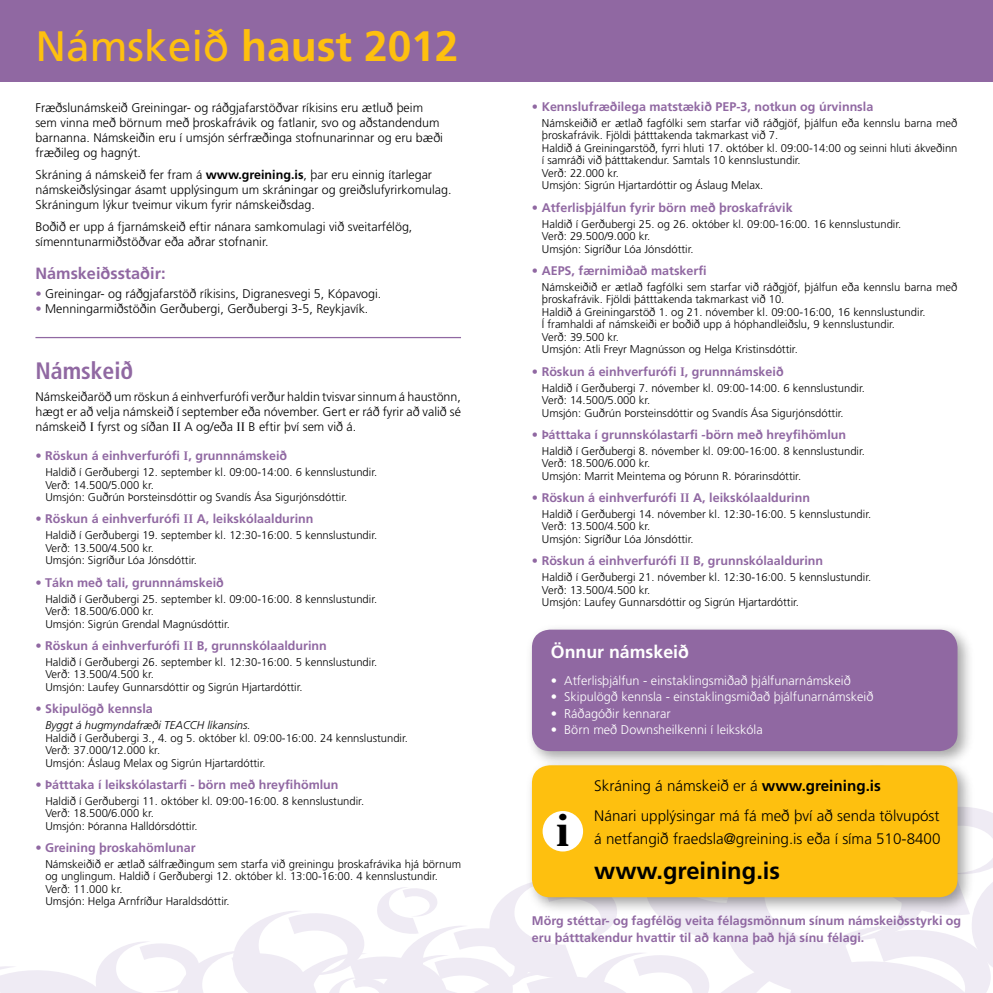
<style>
.page{position:relative;width:993px;height:993px;background:#fff}
.page>*{position:absolute;margin:0;border:0;box-sizing:border-box;transform-origin:0 0}
.t1{font:700 46.88px "Times";color:#000}
.t2{font:700 42.5px "Frutiger";color:#fec00f}
.t3{font:700 23.75px "Frutiger";color:#000}
.t4{font:700 condensed 23.75px "Frutiger";color:#9068a2}
.t5{font:700 17.75px "Frutiger";color:#fff}
.t6{font:700 16.25px "Frutiger";color:#9068a2}
.t7{font:300 15.25px/29.9px "Frutiger";color:#000}
.t8{font:300 12.62px "Frutiger";color:#fff}
.t9{font:300 12.5px/15px "Frutiger";color:#000}
.t10{font:700 12.5px/17.5px "Frutiger";color:#9068a2}
.t11{font:300 11.25px/12.5px "Frutiger";color:#000}
.t12{font:italic 300 11.25px "Frutiger";color:#000}
.s1{font-weight:400}
.s2{font-weight:700}
.s3{color:#9068a2}
.s4{font-family:"Constantia";font-weight:400}
.s5{font-family:"Constantia"}
</style>
<div class="page">
<div style="left:0;top:0;width:992px;height:81px;background:#9068a2"></div>
<svg style="left:0;top:808px;width:992px;height:184px"></svg>
<hr style="left:35px;top:337px;width:426px;height:1px;background:#9068a2">
<div style="left:525px;top:758px;width:449px;height:156px;background:#000;opacity:.36"></div>
<div style="left:531px;top:765px;width:426px;height:131px;background:#fec00f;border-radius:18px"></div>
<div style="left:542px;top:810px;width:41px;height:41px;background:#fff;border-radius:50%"></div>
<div style="left:525px;top:622px;width:449px;height:145px;background:#000;opacity:.36"></div>
<div style="left:531px;top:629px;width:426px;height:121px;background:#9068a2;border-radius:18px"></div>
<h2 class="t2" style="left:35px;top:22px;width:424px"><span class="s1">Námskeið</span> haust 2012</h2>
<p class="t9" style="left:35px;top:100px;width:409px">Fræðslunámskeið Greiningar- og ráðgjafarstöðvar ríkisins eru ætluð þeim sem vinna með börnum með þroskafrávik og fatlanir, svo og aðstandendum barnanna. Námskeiðin eru í umsjón sérfræðinga stofnunarinnar og eru bæði fræðileg og hagnýt.</p>
<p class="t9" style="left:35px;top:167px;width:417px">Skráning á námskeið fer fram á <span class="s2">www.greining.is</span>, þar eru einnig ítarlegar námskeiðslýsingar ásamt upplýsingum um skráningar og greiðslufyrirkomulag.<br>Skráningum lýkur tveimur vikum fyrir námskeiðsdag.</p>
<p class="t9" style="left:35px;top:219px;width:378px">Boðið er upp á fjarnámskeið eftir nánara samkomulagi við sveitarfélög, símenntunarmiðstöðvar eða aðrar stofnanir.</p>
<h3 class="t6" style="left:35px;top:264px;width:132px">Námskeiðsstaðir:</h3>
<p class="t9" style="left:35px;top:285px;width:347px"><span class="s3">•</span> Greiningar- og ráðgjafarstöð ríkisins, Digranesvegi 5, Kópavogi.</p>
<p class="t9" style="left:35px;top:300px;width:334px"><span class="s3">•</span> Menningarmiðstöðin Gerðubergi, Gerðubergi 3-5, Reykjavík.</p>
<h3 class="t4" style="left:35px;top:356px;width:99px">Námskeið</h3>
<p class="t9" style="left:35px;top:389px;width:427px;text-align:justify">Námskeiðaröð um röskun á einhverfurófi verður haldin tvisvar sinnum á haustönn, hægt er að velja námskeið í september eða nóvember. Gert er ráð fyrir að valið sé námskeið <span class="s4">I</span> fyrst og síðan <span class="s4">II</span> A og/eða <span class="s4">II</span> B eftir því sem við á.</p>
<p class="t10" style="left:35px;top:447px;width:253px">• Röskun á einhverfurófi <span class="s5">I</span>, grunnnámskeið</p>
<p class="t11" style="left:45px;top:466px;width:333px">Haldið í Gerðubergi 12. september kl. 09:00-14:00. 6 kennslustundir.<br>Verð: 14.500/5.000 kr.<br>Umsjón: Guðrún Þorsteinsdóttir og Svandís Ása Sigurjónsdóttir.</p>
<p class="t10" style="left:35px;top:510px;width:279px">• Röskun á einhverfurófi <span class="s5">II</span> A, leikskólaaldurinn</p>
<p class="t11" style="left:45px;top:529px;width:333px">Haldið í Gerðubergi 19. september kl. 12:30-16:00. 5 kennslustundir.<br>Verð: 13.500/4.500 kr.<br>Umsjón: Sigríður Lóa Jónsdóttir.</p>
<p class="t10" style="left:35px;top:573px;width:190px">• Tákn með tali, grunnnámskeið</p>
<p class="t11" style="left:45px;top:592px;width:333px">Haldið í Gerðubergi 25. september kl. 09:00-16:00. 8 kennslustundir.<br>Verð: 18.500/6.000 kr.<br>Umsjón: Sigrún Grendal Magnúsdóttir.</p>
<p class="t10" style="left:35px;top:636px;width:293px">• Röskun á einhverfurófi <span class="s5">II</span> B, grunnskólaaldurinn</p>
<p class="t11" style="left:45px;top:655px;width:333px">Haldið í Gerðubergi 26. september kl. 12:30-16:00. 5 kennslustundir.<br>Verð: 13.500/4.500 kr.<br>Umsjón: Laufey Gunnarsdóttir og Sigrún Hjartardóttir.</p>
<p class="t10" style="left:35px;top:699px;width:119px">• Skipulögð kennsla</p>
<p class="t12" style="left:45px;top:718px;width:207px">Byggt á hugmyndafræði TEACCH líkansins.</p>
<p class="t11" style="left:45px;top:731px;width:364px">Haldið í Gerðubergi 3., 4. og 5. október kl. 09:00-16:00. 24 kennslustundir.<br>Verð: 37.000/12.000 kr.<br>Umsjón: Áslaug Melax og Sigrún Hjartardóttir.</p>
<p class="t10" style="left:35px;top:775px;width:304px">• Þátttaka í leikskólastarfi - börn með hreyfihömlun</p>
<p class="t11" style="left:45px;top:794px;width:320px">Haldið í Gerðubergi 11. október kl. 09:00-16:00. 8 kennslustundir.<br>Verð: 18.500/6.000 kr.<br>Umsjón: Þóranna Halldórsdóttir.</p>
<p class="t10" style="left:35px;top:838px;width:161px">• Greining þroskahömlunar</p>
<p class="t11" style="left:45px;top:857px;width:417px">Námskeiðið er ætlað sálfræðingum sem starfa við greiningu þroskafrávika hjá börnum og unglingum. Haldið í Gerðubergi 12. október kl. 13:00-16:00. 4 kennslustundir.<br>Verð: 11.000 kr.<br>Umsjón: Helga Arnfríður Haraldsdóttir.</p>
<p class="t10" style="left:531px;top:98px;width:343px">• Kennslufræðilega matstækið PEP-3, notkun og úrvinnsla</p>
<p class="t11" style="left:541px;top:117px;width:417px">Námskeiðið er ætlað fagfólki sem starfar við ráðgjöf, þjálfun eða kennslu barna með þroskafrávik. Fjöldi þátttakenda takmarkast við 7.<br>Haldið á Greiningarstöð, fyrri hluti 17. október kl. 09:00-14:00 og seinni hluti ákveðinn í samráði við þátttakendur. Samtals 10 kennslustundir.<br>Verð: 22.000 kr.<br>Umsjón: Sigrún Hjartardóttir og Áslaug Melax.</p>
<p class="t10" style="left:531px;top:198px;width:262px">• Atferlisþjálfun fyrir börn með þroskafrávik</p>
<p class="t11" style="left:541px;top:217px;width:361px">Haldið í Gerðubergi 25. og 26. október kl. 09:00-16:00. 16 kennslustundir.<br>Verð: 29.500/9.000 kr.<br>Umsjón: Sigríður Lóa Jónsdóttir.</p>
<p class="t10" style="left:531px;top:261px;width:176px">• AEPS, færnimiðað matskerfi</p>
<p class="t11" style="left:541px;top:280px;width:417px">Námskeiðið er ætlað fagfólki sem starfar við ráðgjöf, þjálfun eða kennslu barna með þroskafrávik. Fjöldi þátttakenda takmarkast við 10.<br>Haldið á Greiningarstöð 1. og 21. nóvember kl. 09:00-16:00, 16 kennslustundir.<br>Í framhaldi af námskeiði er boðið upp á hóphandleiðslu, 9 kennslustundir.<br>Verð: 39.500 kr.<br>Umsjón: Atli Freyr Magnússon og Helga Kristinsdóttir.</p>
<p class="t10" style="left:531px;top:362px;width:253px">• Röskun á einhverfurófi <span class="s5">I</span>, grunnnámskeið</p>
<p class="t11" style="left:541px;top:381px;width:324px">Haldið í Gerðubergi 7. nóvember kl. 09:00-14:00. 6 kennslustundir.<br>Verð: 14.500/5.000 kr.<br>Umsjón: Guðrún Þorsteinsdóttir og Svandís Ása Sigurjónsdóttir.</p>
<p class="t10" style="left:531px;top:425px;width:315px">• Þátttaka í grunnskólastarfi -börn með hreyfihömlun</p>
<p class="t11" style="left:541px;top:444px;width:324px">Haldið í Gerðubergi 8. nóvember kl. 09:00-16:00. 8 kennslustundir.<br>Verð: 18.500/6.000 kr.<br>Umsjón: Marrit Meintema og Þórunn R. Þórarinsdóttir.</p>
<p class="t10" style="left:531px;top:488px;width:279px">• Röskun á einhverfurófi <span class="s5">II</span> A, leikskólaaldurinn</p>
<p class="t11" style="left:541px;top:507px;width:331px">Haldið í Gerðubergi 14. nóvember kl. 12:30-16:00. 5 kennslustundir.<br>Verð: 13.500/4.500 kr.<br>Umsjón: Sigríður Lóa Jónsdóttir.</p>
<p class="t10" style="left:531px;top:551px;width:293px">• Röskun á einhverfurófi <span class="s5">II</span> B, grunnskólaaldurinn</p>
<p class="t11" style="left:541px;top:570px;width:331px">Haldið í Gerðubergi 21. nóvember kl. 12:30-16:00. 5 kennslustundir.<br>Verð: 13.500/4.500 kr.<br>Umsjón: Laufey Gunnarsdóttir og Sigrún Hjartardóttir.</p>
<h3 class="t5" style="left:550px;top:641px;width:140px">Önnur námskeið</h3>
<p class="t8" style="left:550px;top:673px;width:301px">• Atferlisþjálfun - einstaklingsmiðað þjálfunarnámskeið</p>
<p class="t8" style="left:550px;top:689px;width:324px">• Skipulögð kennsla - einstaklingsmiðað þjálfunarnámskeið</p>
<p class="t8" style="left:550px;top:705px;width:121px">• Ráðagóðir kennarar</p>
<p class="t8" style="left:550px;top:722px;width:213px">• Börn með Downsheilkenni í leikskóla</p>
<h1 class="t1" style="left:556px;top:785px;width:15px">i</h1>
<h3 class="t7" style="left:594px;top:770px;width:347px">Skráning á námskeið er á <span class="s2">www.greining.is<br></span>Nánari upplýsingar má fá með því að senda tölvupóst</h3>
<h3 class="t7" style="left:594px;top:823px;width:347px">á netfangið fraedsla@greining.is eða í síma 510-8400</h3>
<h3 class="t3" style="left:594px;top:856px;width:187px">www.greining.is</h3>
<p class="t10" style="left:531px;top:911px;width:430px">Mörg stéttar- og fagfélög veita félagsmönnum sínum námskeiðsstyrki og eru þátttakendur hvattir til að kanna það hjá sínu félagi.</p>
</div>
